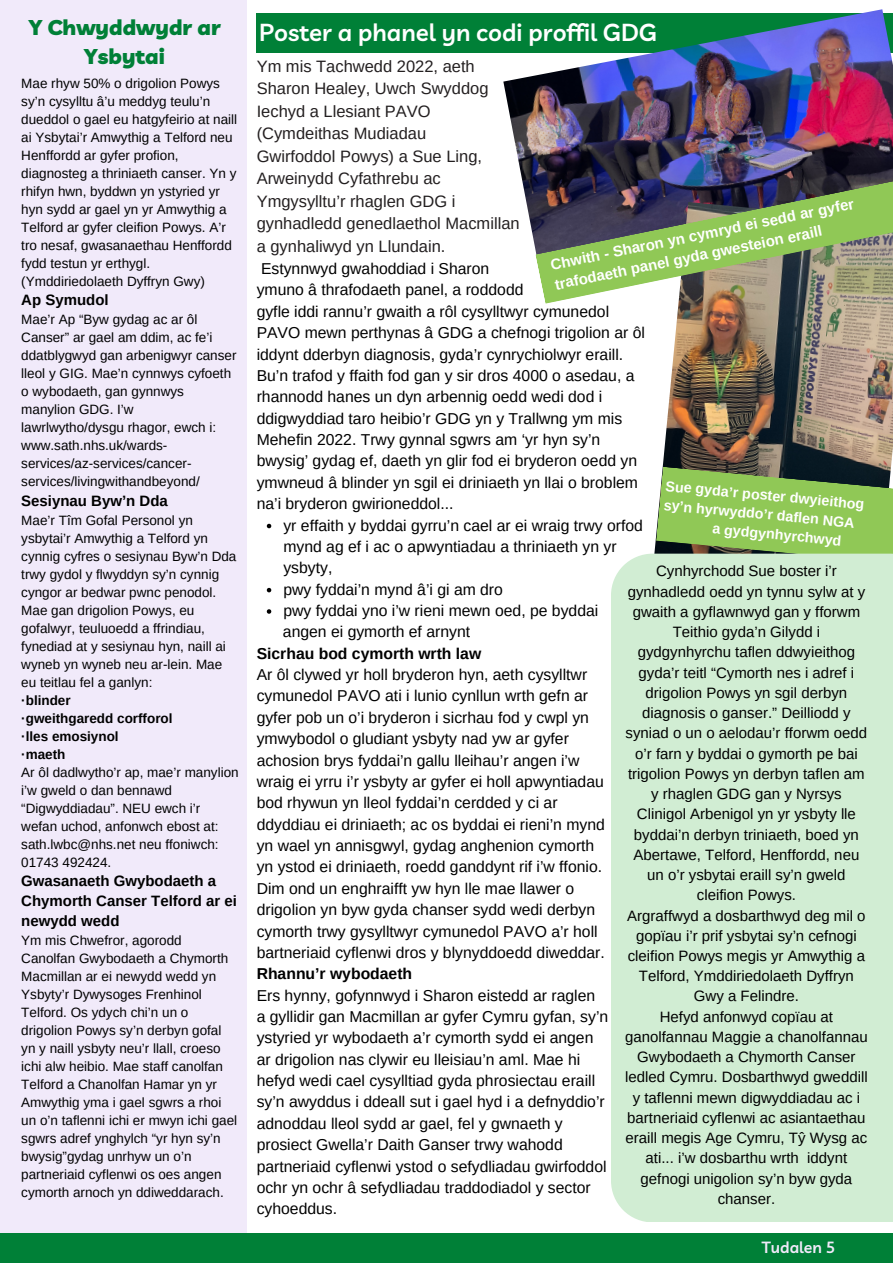
<style>
.page{position:relative;width:893px;height:1264px;background:#fff}
.page>*{position:absolute;margin:0;border:0;box-sizing:border-box;transform-origin:0 0}
.t1{font:600 24px "Livvic";color:#fff}
.t2{font:900 21.3px/29.2px "Livvic";color:#008037;text-align:center}
.t3{font:16.5px "Arimo";color:#231f20}
.t4{font:15.75px/21.3px "Arimo";color:#000}
.t5{font:700 15.75px "Arimo";color:#000}
.t6{font:600 15.75px "Livvic";color:#f1eafa}
.t7{font:15px/20.2px "Arimo";color:#000;text-align:center}
.t8{font:700 15px/20.2px "Arimo";color:#000}
.t9{font:700 15px/20.4px "Arimo";color:#fff}
.t10{font:700 14.25px "Arimo";color:#fffffe}
.t11{font:13.5px/18px "Arimo";color:#000}
.t12{font:700 13.5px "Arimo";color:#000}
</style>
<div class="page">
<div style="left:0;top:0;width:246px;height:1262px;background:#f1eafa"></div>
<div style="left:0;top:1232px;width:892px;height:30px;background:#008037"></div>
<div style="left:257px;top:14px;width:635px;height:39px;background:#008037"></div>
<img style="left:503px;top:9px;width:389px;height:238px">
<svg style="left:267px;top:524px;width:4px;height:4px"></svg>
<svg style="left:267px;top:588px;width:4px;height:4px"></svg>
<svg style="left:267px;top:609px;width:4px;height:4px"></svg>
<img style="left:654px;top:304px;width:238px;height:249px">
<svg style="left:656px;top:466px;width:236px;height:87px;background:#7fad51"></svg>
<img style="left:535px;top:180px;width:357px;height:124px">
<div style="left:611px;top:553px;width:281px;height:668px;background:#d1edd3"></div>
<p class="t2" style="left:29px;top:12px;width:193px">Y Chwyddwydr ar<br>Ysbytai</p>
<p class="t11" style="left:21px;top:75px;width:217px">Mae rhyw 50% o drigolion Powys sy’n cysylltu â’u meddyg teulu’n dueddol o gael eu hatgyfeirio at naill ai Ysbytai’r Amwythig a Telford neu<br>Henffordd ar gyfer profion, diagnosteg a thriniaeth canser. Yn y rhifyn hwn, byddwn yn ystyried yr hyn sydd ar gael yn yr Amwythig a<br>Telford ar gyfer cleifion Powys. A’r tro nesaf, gwasanaethau Henffordd fydd testun yr erthygl. (Ymddiriedolaeth Dyffryn Gwy)</p>
<p class="t8" style="left:21px;top:290px;width:89px">Ap Symudol</p>
<p class="t11" style="left:21px;top:311px;width:217px">Mae’r Ap “Byw gydag ac ar ôl<br>Canser” ar gael am ddim, ac fe’i ddatblygwyd gan arbenigwyr canser lleol y GIG. Mae’n cynnwys cyfoeth o wybodaeth, gan gynnwys manylion GDG. I’w lawrlwytho/dysgu rhagor, ewch i: www.sath.nhs.uk/wards&shy;services/az-services/cancer&shy;services/livingwithandbeyond/</p>
<p class="t8" style="left:21px;top:490px;width:148px">Sesiynau Byw’n Dda</p>
<p class="t11" style="left:21px;top:511px;width:217px">Mae’r Tîm Gofal Personol yn ysbytai’r Amwythig a Telford yn cynnig cyfres o sesiynau Byw’n Dda trwy gydol y flwyddyn sy’n cynnig cyngor ar bedwar pwnc penodol.<br>Mae gan drigolion Powys, eu gofalwyr, teuluoedd a ffrindiau, fynediad at y sesiynau hyn, naill ai wyneb yn wyneb neu ar-lein. Mae eu teitlau fel a ganlyn:</p>
<p class="t12" style="left:21px;top:692px;width:51px">·blinder</p>
<p class="t12" style="left:21px;top:710px;width:153px">·gweithgaredd corfforol</p>
<p class="t12" style="left:21px;top:728px;width:99px">·lles emosiynol</p>
<p class="t12" style="left:21px;top:746px;width:46px">·maeth</p>
<p class="t11" style="left:21px;top:763px;width:219px">Ar ôl dadlwytho’r ap, mae’r manylion i’w gweld o dan bennawd “Digwyddiadau”. NEU ewch i’r wefan uchod, anfonwch ebost at: sath.lwbc@nhs.net neu ffoniwch:<br>01743 492424.</p>
<p class="t8" style="left:21px;top:870px;width:217px">Gwasanaeth Gwybodaeth a<br>Chymorth Canser Telford ar ei newydd wedd</p>
<p class="t11" style="left:21px;top:931px;width:217px">Ym mis Chwefror, agorodd<br>Canolfan Gwybodaeth a Chymorth<br>Macmillan ar ei newydd wedd yn<br>Ysbyty’r Dywysoges Frenhinol<br>Telford. Os ydych chi’n un o drigolion Powys sy’n derbyn gofal yn y naill ysbyty neu’r llall, croeso ichi alw heibio. Mae staff canolfan<br>Telford a Chanolfan Hamar yn yr<br>Amwythig yma i gael sgwrs a rhoi un o’n taflenni ichi er mwyn ichi gael sgwrs adref ynghylch “yr hyn sy’n bwysig”gydag unrhyw un o’n partneriaid cyflenwi os oes angen cymorth arnoch yn ddiweddarach.</p>
<p class="t1" style="left:259px;top:17px;width:399px">Poster a phanel yn codi proffil GDG</p>
<p class="t3" style="left:257px;top:57px;width:219px">Ym mis Tachwedd 2022, aeth</p>
<p class="t3" style="left:257px;top:79px;width:233px">Sharon Healey, Uwch Swyddog</p>
<p class="t3" style="left:257px;top:102px;width:175px">Iechyd a Llesiant PAVO</p>
<p class="t3" style="left:257px;top:124px;width:171px">(Cymdeithas Mudiadau</p>
<p class="t3" style="left:257px;top:147px;width:227px">Gwirfoddol Powys) a Sue Ling,</p>
<p class="t3" style="left:257px;top:169px;width:186px">Arweinydd Cyfathrebu ac</p>
<p class="t3" style="left:257px;top:192px;width:200px">Ymgysylltu’r rhaglen GDG i</p>
<p class="t3" style="left:257px;top:214px;width:264px">gynhadledd genedlaethol Macmillan</p>
<p class="t3" style="left:257px;top:237px;width:190px">a gynhaliwyd yn Llundain.</p>
<p class="t4" style="left:261px;top:258px;width:230px">Estynnwyd gwahoddiad i Sharon</p>
<p class="t4" style="left:257px;top:279px;width:268px">ymuno â thrafodaeth panel, a roddodd</p>
<p class="t4" style="left:257px;top:301px;width:390px">gyfle iddi rannu’r gwaith a rôl cysylltwyr cymunedol PAVO mewn perthynas â GDG a chefnogi trigolion ar ôl iddynt dderbyn diagnosis, gyda’r cynrychiolwyr eraill.<br>Bu’n trafod y ffaith fod gan y sir dros 4000 o asedau, a rhannodd hanes un dyn arbennig oedd wedi dod i ddigwyddiad taro heibio’r GDG yn y Trallwng ym mis Mehefin 2022. Trwy gynnal sgwrs am ‘yr hyn sy’n bwysig’ gydag ef, daeth yn glir fod ei bryderon oedd yn ymwneud â blinder yn sgil ei driniaeth yn llai o broblem na’i bryderon gwirioneddol...</p>
<p class="t9" style="left:548px;top:253px;width:310px;rotate:-11deg">Chwith - Sharon yn cymryd ei sedd ar gyfer trafodaeth panel gyda gwesteion eraill</p>
<p class="t10" style="left:666px;top:478px;width:201px;rotate:5deg">Sue gyda’r poster dwyieithog</p>
<p class="t10" style="left:713px;top:521px;width:131px;rotate:5deg">a gydgynhyrchwyd</p>
<p class="t10" style="left:664px;top:497px;width:193px;rotate:5deg">sy’n hyrwyddo’r daflen NGA</p>
<p class="t4" style="left:283px;top:514px;width:361px">yr effaith y byddai gyrru’n cael ar ei wraig trwy orfod mynd ag ef i ac o apwyntiadau a thriniaeth yn yr ysbyty,</p>
<p class="t4" style="left:283px;top:578px;width:221px">pwy fyddai’n mynd â’i gi am dro</p>
<p class="t4" style="left:283px;top:600px;width:316px">pwy fyddai yno i’w rieni mewn oed, pe byddai</p>
<p class="t7" style="left:625px;top:561px;width:243px">Cynhyrchodd Sue boster i’r gynhadledd oedd yn tynnu sylw at y gwaith a gyflawnwyd gan y fforwm<br>Teithio gyda’n Gilydd i gydgynhyrchu taflen ddwyieithog gyda’r teitl “Cymorth nes i adref i drigolion Powys yn sgil derbyn diagnosis o ganser.” Deilliodd y syniad o un o aelodau’r fforwm oedd o’r farn y byddai o gymorth pe bai trigolion Powys yn derbyn taflen am y rhaglen GDG gan y Nyrsys<br>Clinigol Arbenigol yn yr ysbyty lle byddai’n derbyn triniaeth, boed yn<br>Abertawe, Telford, Henffordd, neu un o’r ysbytai eraill sy’n gweld cleifion Powys.</p>
<p class="t7" style="left:627px;top:905px;width:240px">Argraffwyd a dosbarthwyd deg mil o gopïau i’r prif ysbytai sy’n cefnogi cleifion Powys megis yr Amwythig a<br>Telford, Ymddiriedolaeth Dyffryn<br>Gwy a Felindre.</p>
<p class="t7" style="left:625px;top:1006px;width:244px">Hefyd anfonwyd copïau at ganolfannau Maggie a chanolfannau<br>Gwybodaeth a Chymorth Canser ledled Cymru. Dosbarthwyd gweddill y taflenni mewn digwyddiadau ac i bartneriaid cyflenwi ac asiantaethau eraill megis Age Cymru, Tŷ Wysg ac ati... i’w dosbarthu wrth iddynt gefnogi unigolion sy’n byw gyda chanser.</p>
<p class="t4" style="left:283px;top:621px;width:189px">angen ei gymorth ef arnynt</p>
<p class="t5" style="left:257px;top:644px;width:226px">Sicrhau bod cymorth wrth law</p>
<p class="t4" style="left:257px;top:664px;width:333px">Ar ôl clywed yr holl bryderon hyn, aeth cysylltwr cymunedol PAVO ati i lunio cynllun wrth gefn ar</p>
<p class="t4" style="left:257px;top:706px;width:334px">gyfer pob un o’i bryderon i sicrhau fod y cwpl yn ymwybodol o gludiant ysbyty nad yw ar gyfer</p>
<p class="t4" style="left:257px;top:749px;width:324px">achosion brys fyddai’n gallu lleihau’r angen i’w</p>
<p class="t4" style="left:257px;top:770px;width:348px">wraig ei yrru i’r ysbyty ar gyfer ei holl apwyntiadau</p>
<p class="t4" style="left:257px;top:792px;width:302px">bod rhywun yn lleol fyddai’n cerdded y ci ar</p>
<p class="t4" style="left:257px;top:813px;width:349px">ddyddiau ei driniaeth; ac os byddai ei rieni’n mynd</p>
<p class="t4" style="left:257px;top:835px;width:339px">yn wael yn annisgwyl, gydag anghenion cymorth</p>
<p class="t4" style="left:257px;top:856px;width:347px">yn ystod ei driniaeth, roedd ganddynt rif i’w ffonio.</p>
<p class="t4" style="left:257px;top:877px;width:319px">Dim ond un enghraifft yw hyn lle mae llawer o</p>
<p class="t4" style="left:257px;top:899px;width:349px">drigolion yn byw gyda chanser sydd wedi derbyn cymorth trwy gysylltwyr cymunedol PAVO a’r holl bartneriaid cyflenwi dros y blynyddoedd diweddar.</p>
<p class="t5" style="left:257px;top:965px;width:157px">Rhannu’r wybodaeth</p>
<p class="t4" style="left:257px;top:984px;width:340px">Ers hynny, gofynnwyd i Sharon eistedd ar raglen</p>
<p class="t4" style="left:257px;top:1005px;width:353px">a gyllidir gan Macmillan ar gyfer Cymru gyfan, sy’n ystyried yr wybodaeth a’r cymorth sydd ei angen</p>
<p class="t4" style="left:257px;top:1048px;width:325px">ar drigolion nas clywir eu lleisiau’n aml. Mae hi</p>
<p class="t4" style="left:257px;top:1069px;width:340px">hefyd wedi cael cysylltiad gyda phrosiectau eraill</p>
<p class="t4" style="left:257px;top:1091px;width:349px">sy’n awyddus i ddeall sut i gael hyd i a defnyddio’r adnoddau lleol sydd ar gael, fel y gwnaeth y</p>
<p class="t4" style="left:257px;top:1134px;width:307px">prosiect Gwella’r Daith Ganser trwy wahodd</p>
<p class="t4" style="left:257px;top:1155px;width:351px">partneriaid cyflenwi ystod o sefydliadau gwirfoddol</p>
<p class="t4" style="left:257px;top:1176px;width:335px">ochr yn ochr â sefydliadau traddodiadol y sector cyhoeddus.</p>
<p class="t6" style="left:761px;top:1237px;width:75px">Tudalen 5</p>
</div>
